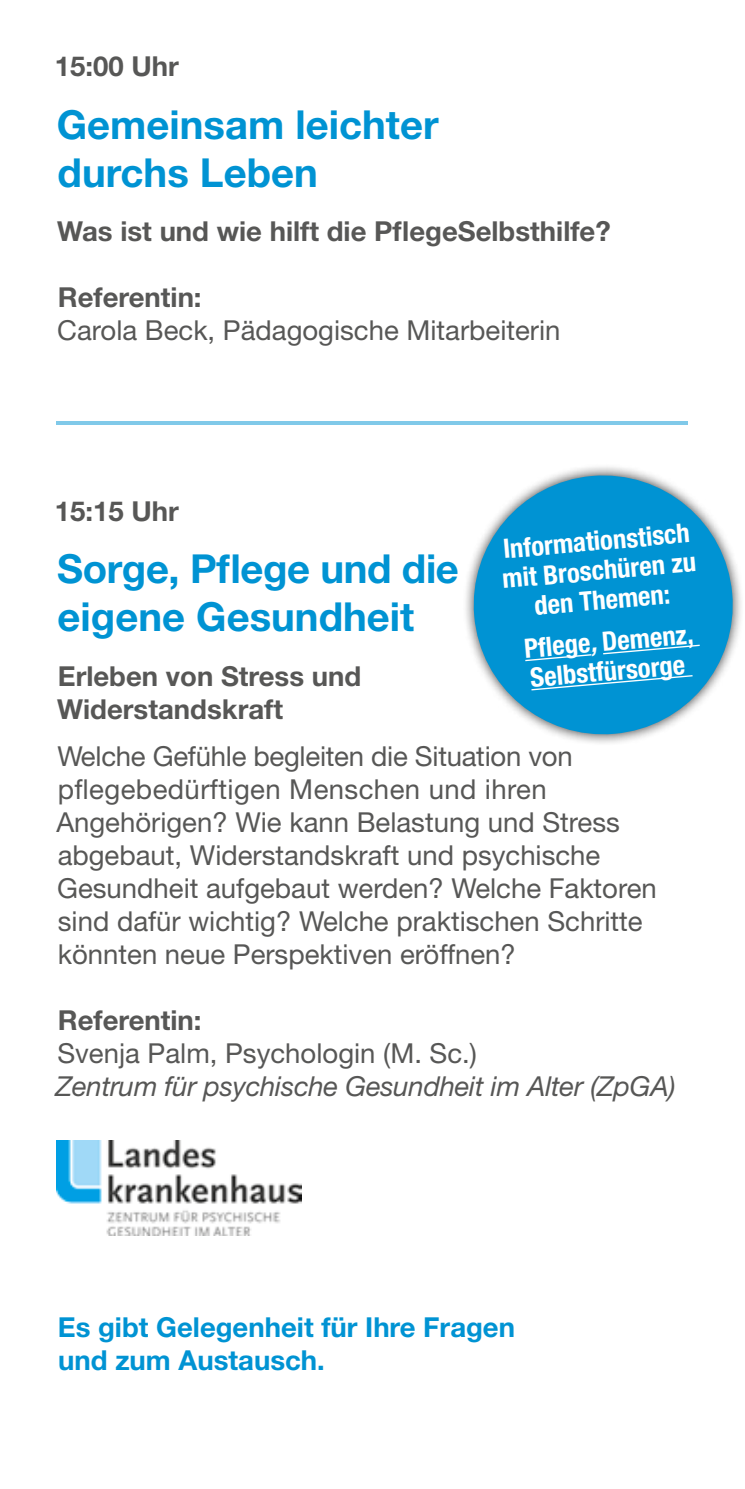
<style>
.page{position:relative;width:745px;height:1489px;background:#fff}
.page>*{position:absolute;margin:0;border:0;box-sizing:border-box;transform-origin:0 0}
.t1{font:700 40px/48px "Helvetica Neue LT Std";color:#0093d3}
.t2{font:27.5px/33px "Helvetica Neue LT Std";color:#575756}
.t3{font:700 27.5px/33px "Helvetica Neue LT Std";color:#575756}
.t4{font:700 27.5px/33px "Helvetica Neue LT Std";color:#0093d3}
.t5{font:italic 27.5px "Helvetica Neue LT Std";letter-spacing:-.01em;color:#575756}
.t6{font:700 condensed 26.75px/29.8px "Helvetica Neue LT Std";color:#fff;text-align:center}
.s1{font-style:italic}
</style>
<div class="page">
<div style="left:461px;top:463px;width:283px;height:283px;background:#000;opacity:.75"></div>
<svg style="left:467px;top:470px;width:271px;height:270px;fill:#0093d3"></svg>
<svg style="left:523px;top:653px;width:69px;height:9px"></svg>
<svg style="left:601px;top:644px;width:99px;height:11px"></svg>
<svg style="left:529px;top:674px;width:164px;height:17px;background:#139bd6"></svg>
<hr style="left:57px;top:421px;width:630px;height:4px;background:#80c9e9">
<img style="left:57px;top:1140px;width:244px;height:94px">
<p class="t3" style="left:55px;top:49px;width:125px">15:00 Uhr</p>
<h1 class="t1" style="left:57px;top:99px;width:383px">Gemeinsam leichter durchs Leben</h1>
<p class="t3" style="left:57px;top:214px;width:554px">Was ist und wie hilft die PflegeSelbsthilfe?</p>
<p class="t3" style="left:58px;top:280px;width:145px">Referentin:</p>
<p class="t2" style="left:57px;top:313px;width:504px">Carola Beck, Pädagogische Mitarbeiterin</p>
<p class="t3" style="left:55px;top:494px;width:125px">15:15 Uhr</p>
<h1 class="t1" style="left:57px;top:544px;width:403px">Sorge, Pflege und die eigene Gesundheit</h1>
<p class="t3" style="left:57px;top:658px;width:305px">Erleben von Stress und<br>Widerstandskraft</p>
<p class="t2" style="left:56px;top:739px;width:601px">Welche Gefühle begleiten die Situation von pflegebedürftigen Menschen und ihren Angehörigen? Wie kann Belastung und Stress abgebaut, Widerstandskraft und psychische Gesundheit aufgebaut werden? Welche Faktoren sind dafür wichtig? Welche praktischen Schritte könnten neue Perspektiven eröffnen?</p>
<p class="t6" style="left:498px;top:534px;width:196px;rotate:-5deg">Informationstisch mit Broschüren zu den Themen:</p>
<p class="t6" style="left:522px;top:633px;width:171px;text-align:left;rotate:-5deg">Pfl ege<span class="s1">,</span> Demenz,<br>Selbstfürsorge</p>
<p class="t3" style="left:58px;top:1002px;width:145px">Referentin:</p>
<p class="t2" style="left:57px;top:1036px;width:421px">Svenja Palm, Psychologin (M. Sc.)</p>
<p class="t5" style="left:56px;top:1069px;width:621px">Zentrum für psychische Gesundheit im Alter (ZpGA)</p>
<p class="t4" style="left:58px;top:1309px;width:458px">Es gibt Gelegenheit für Ihre Fragen und zum Austausch.</p>
</div>
